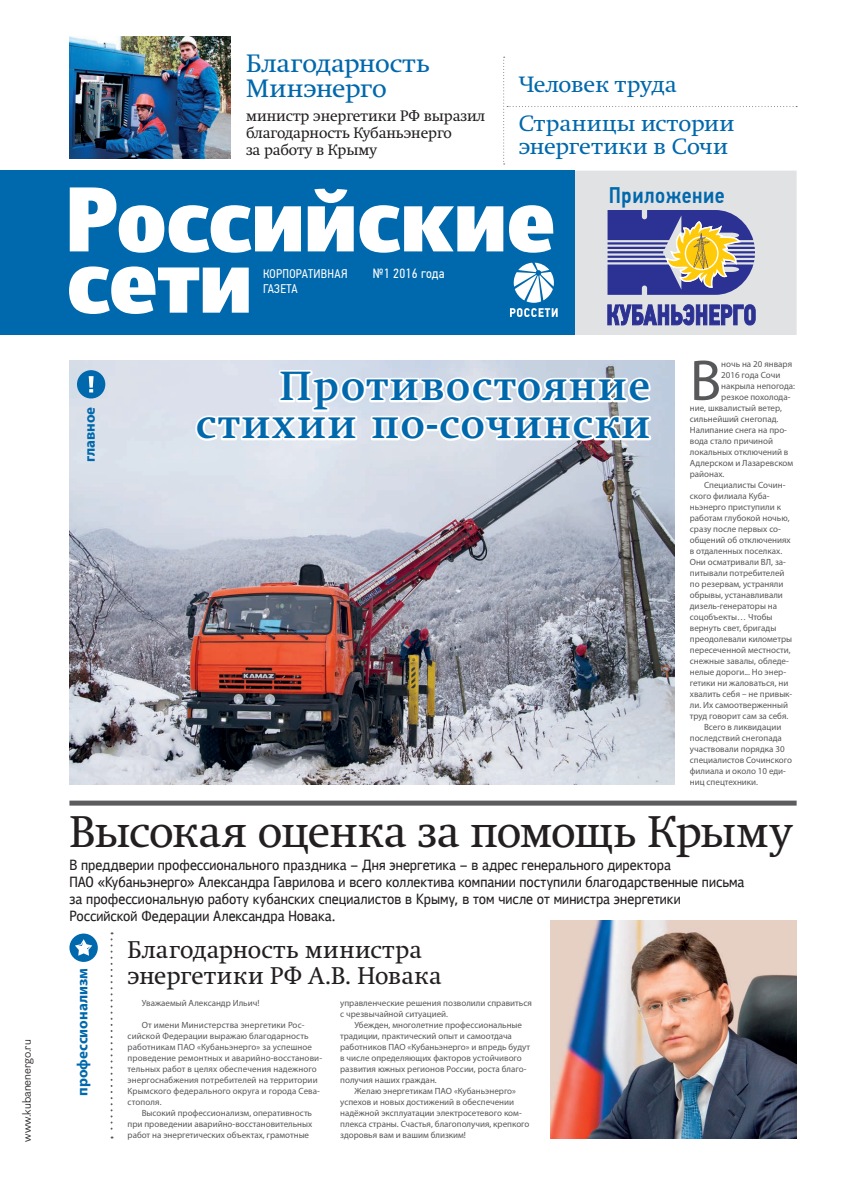
<style>
.page{position:relative;width:842px;height:1191px;background:#fff}
.page>*{position:absolute;margin:0;border:0;box-sizing:border-box;transform-origin:0 0}
.t1{font:58px "Myriad Pro";color:#57585a}
.t2{font:44px "Swift C";letter-spacing:-.02em;color:#231f20}
.t3{font:700 40px/38px "Swift C";letter-spacing:.05em;color:#0068ac;text-align:right}
.t4{font:25px/25px "Swift C";color:#0068ac;scale:1.05 1}
.t5{font:24px/26px "Swift C";letter-spacing:.015em;color:#231f20}
.t6{font:500 22.5px "PF Din Text Cond Pro";letter-spacing:.025em;color:#0068ac}
.t7{font:22px/23px "Swift C";color:#0068ac;scale:1.05 1}
.t8{font:15px/17px "Swift C";color:#231f20}
.t9{font:700 15px "Myriad Pro";color:#0068ac}
.t10{font:13.4px "PF Din Text Cond Pro";letter-spacing:.025em;color:#fff}
.t11{font:12.5px/15.1px "PF Din Text Cond Pro";letter-spacing:.025em;color:#fff}
.t12{font:12px "Figgins Sans";color:#231f20}
.t13{font:9px/11px "Myriad Pro";color:#57585a}
</style>
<div class="page">
<div style="left:436px;top:171px;width:361px;height:164px;background:#e1e2e4"></div>
<div style="left:0;top:170px;width:575px;height:165px;background:#0068ac"></div>
<svg style="left:69px;top:266px;width:180px;height:48px"></svg>
<svg style="left:70px;top:187px;width:483px;height:66px"></svg>
<svg style="left:510px;top:263px;width:48px;height:54px"></svg>
<svg style="left:607px;top:210px;width:148px;height:85px"></svg>
<svg style="left:608px;top:305px;width:147px;height:20px"></svg>
<img style="left:69px;top:360px;width:605px;height:424px">
<svg style="left:503px;top:57px;width:294px;height:107px"></svg>
<div style="left:69px;top:800px;width:728px;height:5px;background:#5c5c5f"></div>
<svg style="left:193px;top:368px;width:460px;height:75px"></svg>
<div style="left:77px;top:370px;width:28px;height:28px;background:#0068ac;border-radius:50%"></div>
<svg style="left:89px;top:376px;width:5px;height:16px"></svg>
<img style="left:69px;top:36px;width:162px;height:123px">
<svg style="left:111px;top:932px;width:2px;height:206px"></svg>
<div style="left:69px;top:933px;width:29px;height:29px;background:#0068ac;border-radius:50%"></div>
<svg style="left:75px;top:939px;width:17px;height:16px"></svg>
<img style="left:550px;top:920px;width:247px;height:218px">
<svg style="left:550px;top:920px;width:194px;height:4px"></svg>
<h3 class="t12" style="left:20px;top:1141px;width:104px;rotate:-90deg">www.kubanenergo.ru</h3>
<h3 class="t9" style="left:80px;top:462px;width:57px;rotate:-90deg">главное</h3>
<h3 class="t4" style="left:246px;top:51px;width:177px">Благодарность<br>Минэнерго</h3>
<h3 class="t8" style="left:246px;top:107px;width:241px">министр энергетики РФ выразил благодарность Кубаньэнерго<br>за работу в Крыму</h3>
<h3 class="t11" style="left:263px;top:266px;width:86px">КОРПОРАТИВНАЯ<br>ГАЗЕТА</h3>
<h3 class="t10" style="left:373px;top:266px;width:73px">№1 2016 года</h3>
<h3 class="t7" style="left:519px;top:73px;width:152px">Человек труда</h3>
<h3 class="t7" style="left:519px;top:112px;width:207px">Страницы истории энергетики в Сочи</h3>
<h3 class="t6" style="left:609px;top:182px;width:118px">Приложение</h3>
<h3 class="t3" style="left:196px;top:367px;width:455px">Противостояние стихии по-сочински</h3>
<h1 class="t1" style="left:690px;top:345px;width:33px">В</h1>
<p class="t13" style="left:721px;top:358px;width:72px">ночь на 20 января</p>
<p class="t13" style="left:721px;top:369px;width:61px">2016 года Сочи</p>
<p class="t13" style="left:721px;top:380px;width:75px">накрыла непогода:</p>
<p class="t13" style="left:721px;top:391px;width:71px">резкое похолода-</p>
<p class="t13" style="left:690px;top:402px;width:94px">ние, шквалистый ветер,</p>
<p class="t13" style="left:690px;top:413px;width:90px">сильнейший снегопад.</p>
<p class="t13" style="left:690px;top:424px;width:99px">Налипание снега на про-</p>
<p class="t13" style="left:690px;top:435px;width:85px">вода стало причиной</p>
<p class="t13" style="left:690px;top:446px;width:100px">локальных отключений в</p>
<p class="t13" style="left:690px;top:457px;width:105px">Адлерском и Лазаревском</p>
<p class="t13" style="left:690px;top:468px;width:36px">районах.</p>
<p class="t13" style="left:704px;top:479px;width:83px">Специалисты Сочин-</p>
<p class="t13" style="left:690px;top:490px;width:81px">ского филиала Куба-</p>
<p class="t13" style="left:690px;top:501px;width:93px">ньэнерго приступили к</p>
<p class="t13" style="left:690px;top:512px;width:101px">работам глубокой ночью,</p>
<p class="t13" style="left:690px;top:523px;width:93px">сразу после первых со-</p>
<p class="t13" style="left:690px;top:534px;width:102px">общений об отключениях</p>
<p class="t13" style="left:690px;top:545px;width:94px">в отдаленных поселках.</p>
<p class="t13" style="left:690px;top:556px;width:98px">Они осматривали ВЛ, за-</p>
<p class="t13" style="left:690px;top:567px;width:96px">питывали потребителей</p>
<p class="t13" style="left:690px;top:578px;width:95px">по резервам, устраняли</p>
<p class="t13" style="left:690px;top:589px;width:95px">обрывы, устанавливали</p>
<p class="t13" style="left:690px;top:600px;width:89px">дизель-генераторы на</p>
<p class="t13" style="left:690px;top:611px;width:84px">соцобъекты… Чтобы</p>
<p class="t13" style="left:690px;top:622px;width:88px">вернуть свет, бригады</p>
<p class="t13" style="left:690px;top:633px;width:104px">преодолевали километры</p>
<p class="t13" style="left:690px;top:644px;width:102px">пересеченной местности,</p>
<p class="t13" style="left:690px;top:655px;width:101px">снежные завалы, обледе-</p>
<p class="t13" style="left:690px;top:666px;width:98px">нелые дороги... Но энер-</p>
<p class="t13" style="left:690px;top:677px;width:100px">гетики ни жаловаться, ни</p>
<p class="t13" style="left:690px;top:688px;width:104px">хвалить себя – не привык-</p>
<p class="t13" style="left:690px;top:699px;width:100px">ли. Их самоотверженный</p>
<p class="t13" style="left:690px;top:710px;width:100px">труд говорит сам за себя.</p>
<p class="t13" style="left:704px;top:721px;width:79px">Всего в ликвидации</p>
<p class="t13" style="left:690px;top:732px;width:94px">последствий снегопада</p>
<p class="t13" style="left:690px;top:743px;width:96px">участвовали порядка 30</p>
<p class="t13" style="left:690px;top:754px;width:104px">специалистов Сочинского</p>
<p class="t13" style="left:690px;top:765px;width:98px">филиала и около 10 еди-</p>
<p class="t13" style="left:690px;top:776px;width:70px">ниц спецтехники.</p>
<h2 class="t2" style="left:69px;top:806px;width:724px">Высокая оценка за помощь Крыму</h2>
<h3 class="t9" style="left:73px;top:1096px;width:129px;rotate:-90deg">профессионализм</h3>
<h3 class="t5" style="left:128px;top:936px;width:315px">Благодарность министра энергетики РФ А.В. Новака</h3>
<p class="t13" style="left:142px;top:997px;width:119px">Уважаемый Александр Ильич!</p>
<p class="t13" style="left:128px;top:1019px;width:196px;text-indent:14px">От имени Министерства энергетики Рос&shy;сийской Федерации выражаю благодарность работникам ПАО «Кубаньэнерго» за успешное проведение ремонтных и аварийно-восстанови&shy;тельных работ в целях обеспечения надежного энергоснабжения потребителей на территории Крымского федерального округа и города Сева&shy;стополя.</p>
<p class="t13" style="left:128px;top:1107px;width:186px;text-align:justify;text-indent:14px">Высокий профессионализм, оперативность при проведении аварийно-восстановительных работ на энергетических объектах, грамотные</p>
<p class="t13" style="left:340px;top:997px;width:193px">управленческие решения позволили справиться с чрезвычайной ситуацией.</p>
<p class="t13" style="left:354px;top:1019px;width:169px">Убежден, многолетние профессиональные</p>
<p class="t13" style="left:340px;top:1030px;width:173px">традиции, практический опыт и самоотдача</p>
<p class="t13" style="left:340px;top:1041px;width:192px">работников ПАО «Кубаньэнерго» и впредь будут</p>
<p class="t13" style="left:340px;top:1052px;width:183px">в числе определяющих факторов устойчивого</p>
<p class="t13" style="left:340px;top:1063px;width:188px">развития южных регионов России, роста благо-</p>
<p class="t13" style="left:340px;top:1074px;width:98px">получия наших граждан.</p>
<p class="t13" style="left:354px;top:1085px;width:163px">Желаю энергетикам ПАО «Кубаньэнерго»</p>
<p class="t13" style="left:340px;top:1096px;width:175px">успехов и новых достижений в обеспечении</p>
<p class="t13" style="left:340px;top:1107px;width:183px">надёжной эксплуатации электросетевого ком-</p>
<p class="t13" style="left:340px;top:1118px;width:191px">плекса страны. Счастья, благополучия, крепкого</p>
<p class="t13" style="left:340px;top:1129px;width:127px">здоровья вам и вашим близким!</p>
</div>
